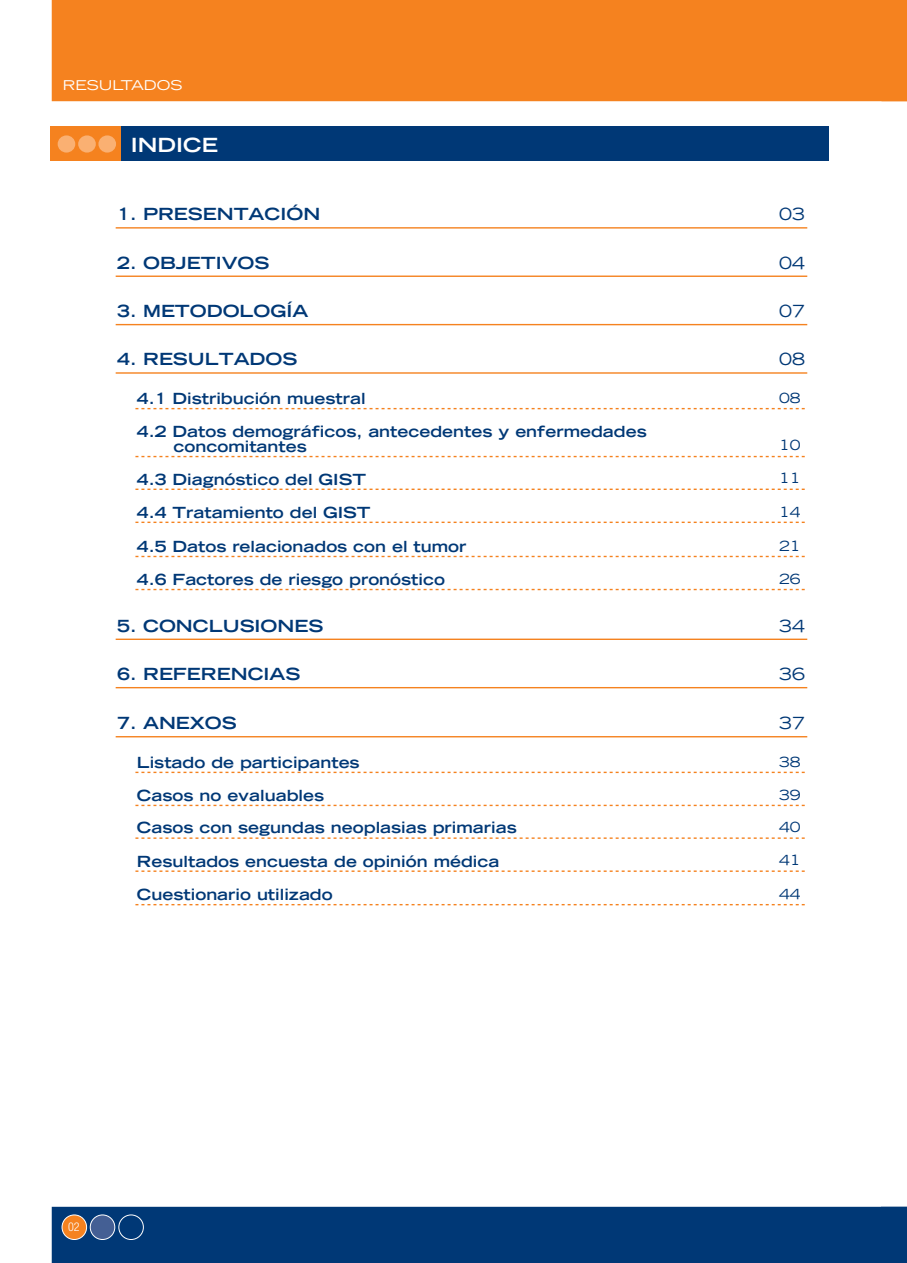
<style>
.page{position:relative;width:907px;height:1263px;background:#fff}
.page>*{position:absolute;margin:0;border:0;box-sizing:border-box;transform-origin:0 0}
.t1{font:700 expanded 19.5px "Trade Gothic LH";color:#fff;scale:1.07 1}
.t2{font:700 expanded 16.8px "Trade Gothic LH";color:#003876;scale:1.07 1}
.t3{font:expanded 16.8px "Trade Gothic LH";color:#003876;scale:1.07 1}
.t4{font:700 expanded 15.3px/15.3px "Trade Gothic LH";color:#003876;scale:1.07 1}
.t5{font:expanded 13.95px "Trade Gothic LH";color:#003876;scale:1.07 1}
.t6{font:expanded 13.5px "Trade Gothic LH";color:#fff;scale:1.07 1}
.t7{font:300 condensed 12px "Helvetica Neue";color:#fff}
</style>
<div class="page">
<div style="left:52px;top:1206px;width:855px;height:56px;background:#003876"></div>
<div style="left:118px;top:1214px;width:26px;height:25px;background:#003876;border:1px solid #fff;border-radius:50%"></div>
<div style="left:90px;top:1214px;width:25px;height:25px;background:#445f94;border:1px solid #fff;border-radius:50%"></div>
<div style="left:62px;top:1214px;width:25px;height:25px;background:#f5821f;border:1px solid #fff;border-radius:50%"></div>
<div style="left:52px;top:0;width:855px;height:101px;background:#f5821f"></div>
<div style="left:94px;top:126px;width:735px;height:35px;background:#003876"></div>
<div style="left:50px;top:126px;width:71px;height:35px;background:#f5821f"></div>
<div style="left:58px;top:135px;width:17px;height:17px;background:#fab072;border-radius:50%"></div>
<div style="left:78px;top:135px;width:18px;height:17px;background:#fab072;border-radius:50%"></div>
<div style="left:98px;top:135px;width:18px;height:17px;background:#fab072;border-radius:50%"></div>
<hr style="left:116px;top:227px;width:691px;height:1px;background:#f5821f">
<hr style="left:116px;top:275px;width:691px;height:2px;background:#f5821f">
<hr style="left:116px;top:324px;width:691px;height:1px;background:#f5821f">
<hr style="left:116px;top:372px;width:691px;height:1px;background:#f5821f">
<svg style="left:135px;top:408px;width:670px;height:1px"></svg>
<svg style="left:135px;top:456px;width:670px;height:1px"></svg>
<svg style="left:135px;top:488px;width:670px;height:2px"></svg>
<svg style="left:135px;top:521px;width:670px;height:2px"></svg>
<svg style="left:135px;top:555px;width:670px;height:2px"></svg>
<svg style="left:135px;top:588px;width:670px;height:2px"></svg>
<hr style="left:116px;top:638px;width:691px;height:2px;background:#f5821f">
<hr style="left:116px;top:687px;width:691px;height:1px;background:#f5821f">
<hr style="left:116px;top:736px;width:691px;height:1px;background:#f5821f">
<svg style="left:135px;top:771px;width:670px;height:2px"></svg>
<svg style="left:135px;top:804px;width:670px;height:2px"></svg>
<svg style="left:135px;top:837px;width:670px;height:1px"></svg>
<svg style="left:135px;top:870px;width:670px;height:1px"></svg>
<svg style="left:135px;top:904px;width:670px;height:1px"></svg>
<p class="t6" style="left:63px;top:79px;width:113px">RESULTADOS</p>
<p class="t1" style="left:131px;top:136px;width:83px">INDICE</p>
<p class="t2" style="left:117px;top:207px;width:191px">1. PRESENTACIÓN</p>
<p class="t3" style="left:779px;top:208px;width:26px">03</p>
<p class="t2" style="left:117px;top:256px;width:144px">2. OBJETIVOS</p>
<p class="t3" style="left:779px;top:256px;width:26px">04</p>
<p class="t2" style="left:117px;top:304px;width:180px">3. METODOLOGÍA</p>
<p class="t3" style="left:779px;top:304px;width:26px">07</p>
<p class="t2" style="left:117px;top:352px;width:170px">4. RESULTADOS</p>
<p class="t3" style="left:779px;top:353px;width:26px">08</p>
<p class="t4" style="left:137px;top:391px;width:215px">4.1 Distribución muestral</p>
<p class="t5" style="left:779px;top:392px;width:22px">08</p>
<p class="t4" style="left:174px;top:424px;width:444px;text-indent:-37px">4.2 Datos demográficos, antecedentes y enfermedades concomitantes</p>
<p class="t5" style="left:779px;top:440px;width:22px">10</p>
<p class="t4" style="left:137px;top:472px;width:215px">4.3 Diagnóstico del GIST</p>
<p class="t5" style="left:779px;top:473px;width:22px">11</p>
<p class="t4" style="left:137px;top:505px;width:220px">4.4 Tratamiento del GIST</p>
<p class="t5" style="left:779px;top:506px;width:22px">14</p>
<p class="t4" style="left:137px;top:539px;width:309px">4.5 Datos relacionados con el tumor</p>
<p class="t5" style="left:779px;top:540px;width:22px">21</p>
<p class="t4" style="left:137px;top:572px;width:289px">4.6 Factores de riesgo pronóstico</p>
<p class="t5" style="left:779px;top:573px;width:22px">26</p>
<p class="t2" style="left:117px;top:618px;width:194px">5. CONCLUSIONES</p>
<p class="t3" style="left:779px;top:619px;width:26px">34</p>
<p class="t2" style="left:117px;top:667px;width:173px">6. REFERENCIAS</p>
<p class="t3" style="left:779px;top:667px;width:26px">36</p>
<p class="t2" style="left:117px;top:716px;width:113px">7. ANEXOS</p>
<p class="t3" style="left:779px;top:716px;width:26px">37</p>
<p class="t4" style="left:137px;top:755px;width:210px">Listado de participantes</p>
<p class="t5" style="left:779px;top:756px;width:22px">38</p>
<p class="t4" style="left:137px;top:788px;width:176px">Casos no evaluables</p>
<p class="t5" style="left:779px;top:789px;width:22px">39</p>
<p class="t4" style="left:137px;top:821px;width:356px">Casos con segundas neoplasias primarias</p>
<p class="t5" style="left:779px;top:821px;width:22px">40</p>
<p class="t4" style="left:137px;top:854px;width:340px">Resultados encuesta de opinión médica</p>
<p class="t5" style="left:779px;top:854px;width:22px">41</p>
<p class="t4" style="left:137px;top:887px;width:184px">Cuestionario utilizado</p>
<p class="t5" style="left:779px;top:888px;width:22px">44</p>
<p class="t7" style="left:68px;top:1222px;width:13px">02</p>
</div>
